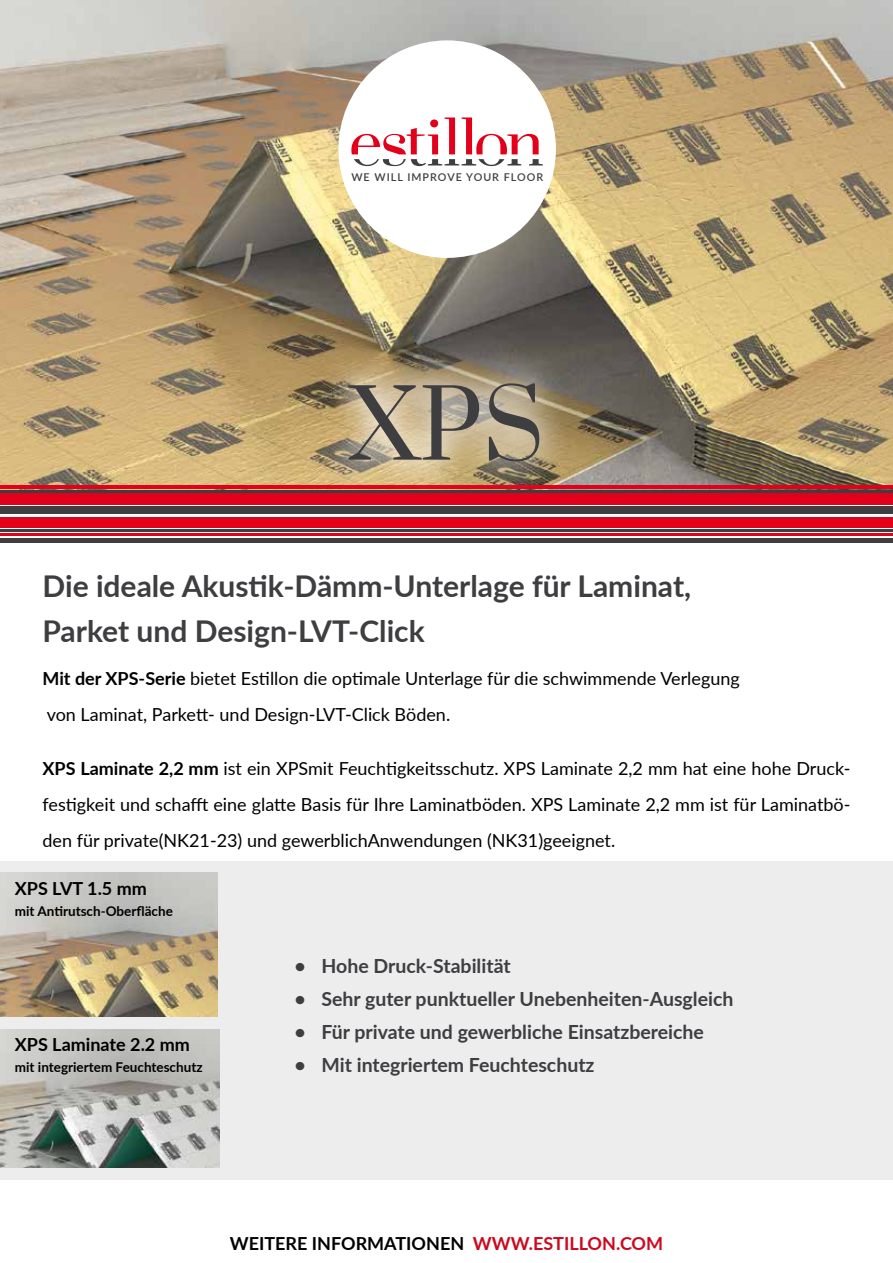
<style>
.page{position:relative;width:893px;height:1263px;background:#fff}
.page>*{position:absolute;margin:0;border:0;box-sizing:border-box;transform-origin:0 0}
.t1{font:93px "Prata";color:#3e3d40}
.t2{font:700 30px/45px "Lato";color:#3e3d40}
.t3{font:700 19.5px "Lato";color:#3e3d40}
.t4{font:18px/36px "Lato";color:#000}
.t5{font:700 18px "Lato";color:#000}
.t6{font:700 13.5px "Lato";color:#000}
.t7{font:600 10.8px "Lato";letter-spacing:.095em;color:#3e3d40}
.s1{font-weight:700}
.s2{color:#cd071e}
</style>
<div class="page">
<img style="left:0;top:0;width:893px;height:491px">
<div style="left:0;top:860px;width:893px;height:319px;background:#ededee"></div>
<div style="left:338px;top:40px;width:218px;height:218px;background:#fff;border-radius:50%"></div>
<svg style="left:351px;top:117px;width:192px;height:49px"></svg>
<div style="left:0;top:538px;width:893px;height:5px;background:#3e3d40"></div>
<hr style="left:0;top:529px;width:893px;height:3px;background:#3e3d40">
<hr style="left:0;top:533px;width:893px;height:3px;background:#e2001a">
<div style="left:0;top:517px;width:893px;height:10px;background:#e2001a"></div>
<div style="left:0;top:506px;width:893px;height:8px;background:#3e3d40"></div>
<div style="left:0;top:493px;width:893px;height:12px;background:#e2001a"></div>
<hr style="left:0;top:491px;width:893px;height:2px;background:#3e3d40">
<hr style="left:0;top:486px;width:893px;height:3px;background:#e2001a">
<svg style="left:318px;top:352px;width:252px;height:139px"></svg>
<img style="left:0;top:1029px;width:220px;height:138px">
<img style="left:0;top:873px;width:218px;height:144px">
<p class="t7" style="left:351px;top:171px;width:193px">WE WILL IMPROVE YOUR FLOOR</p>
<h1 class="t1" style="left:348px;top:373px;width:198px">XPS</h1>
<h2 class="t2" style="left:43px;top:563px;width:650px">Die ideale Akustik-Dämm-Unterlage für Laminat,<br>Parket und Design-LVT-Click</h2>
<p class="t4" style="left:43px;top:660px;width:699px"><span class="s1">Mit der XPS-Serie</span> bietet Estillon die optimale Unterlage für die schwimmende Verlegung von Laminat, Parkett- und Design-LVT-Click Böden.</p>
<p class="t4" style="left:43px;top:750px;width:809px;text-align:justify"><span class="s1">XPS Laminate 2,2 mm</span> ist ein XPSmit Feuchtigkeitsschutz. XPS Laminate 2,2 mm hat eine hohe Druck&shy;festigkeit und schafft eine glatte Basis für Ihre Laminatböden. XPS Laminate 2,2 mm ist für Laminatbö&shy;den für private(NK21-23) und gewerblichAnwendungen (NK31)geeignet.</p>
<p class="t5" style="left:15px;top:882px;width:134px">XPS LVT 1.5 mm</p>
<p class="t6" style="left:15px;top:902px;width:160px">mit Antirutsch-Oberfläche</p>
<p class="t5" style="left:15px;top:1038px;width:177px">XPS Laminate 2.2 mm</p>
<p class="t6" style="left:15px;top:1062px;width:189px">mit integriertem Feuchteschutz</p>
<p class="t3" style="left:294px;top:958px;width:218px">• Hohe Druck-Stabilität</p>
<p class="t3" style="left:294px;top:991px;width:441px">• Sehr guter punktueller Unebenheiten-Ausgleich</p>
<p class="t3" style="left:294px;top:1024px;width:411px">• Für private und gewerbliche Einsatzbereiche</p>
<p class="t3" style="left:294px;top:1057px;width:302px">• Mit integriertem Feuchteschutz</p>
<p class="t5" style="left:230px;top:1237px;width:435px">WEITERE INFORMATIONEN <span class="s2">WWW.ESTILLON.COM</span></p>
</div>
